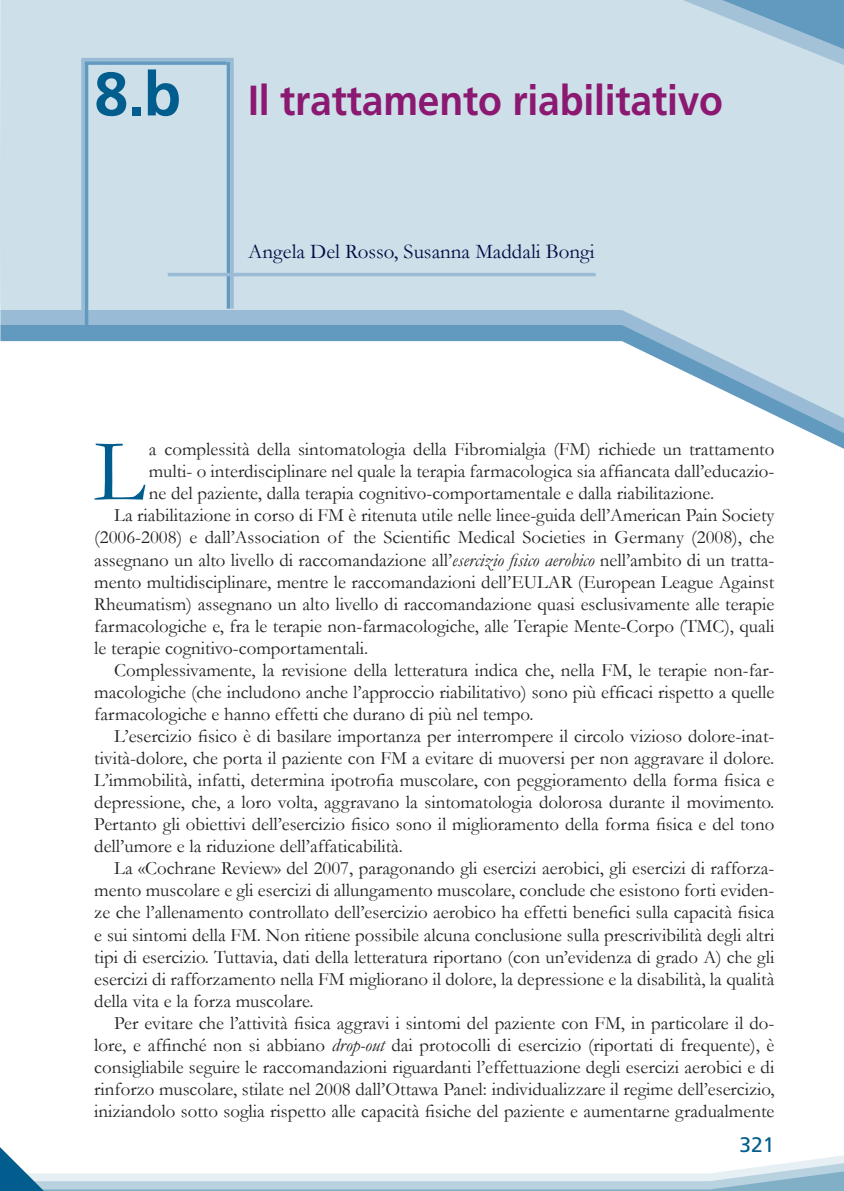
<style>
.page{position:relative;width:844px;height:1191px;background:#fff}
.page>*{position:absolute;margin:0;border:0;box-sizing:border-box;transform-origin:0 0}
.Testo_libro_def{font:89.6px "Garamond";color:#005d8d}
._00_Titolo_Capitolo{font:700 42px "Frutiger LT Std";letter-spacing:-.005em;color:#8b1971;scale:.93 1}
.Autori{font:21px "Garamond";color:#020a44}
.t1{font:21px "Frutiger LT Std";color:#005d8d}
.Testo_libro_def-2{font:18.9px/22.1px "Garamond";color:#231f20;text-align:justify}
.s1{font-size:61.25px;color:#005d8d}
.s2{font-style:italic}
</style>
<div class="page">
<div style="left:0;top:0;width:843px;height:310px;background:#cddfe8"></div>
<div style="left:483px;top:110px;width:360px;height:16px;background:#cddfe8"></div>
<svg style="left:483px;top:0;width:360px;height:110px"></svg>
<svg style="left:0;top:310px;width:843px;height:15px;fill:#99bbd5"></svg>
<svg style="left:0;top:325px;width:843px;height:124px"></svg>
<svg style="left:103px;top:1155px;width:740px;height:36px"></svg>
<svg style="left:81px;top:61px;width:4px;height:259px"></svg>
<hr style="left:85px;top:62px;width:3px;height:275px;background:#619abe">
<hr style="left:81px;top:58px;width:150px;height:3px;background:#99bbd5">
<svg style="left:85px;top:61px;width:142px;height:4px"></svg>
<hr style="left:227px;top:62px;width:3px;height:247px;background:#619abe">
<svg style="left:230px;top:58px;width:4px;height:251px"></svg>
<svg style="left:0;top:1147px;width:103px;height:44px"></svg>
<hr style="left:168px;top:273px;width:427px;height:3px;background:#99bbd5">
<p class="_00_Titolo_Capitolo" style="left:94px;top:76px;width:677px"><span class="s1">8.b</span> Il trattamento riabilitativo</p>
<p class="Autori" style="left:248px;top:239px;width:347px">Angela Del Rosso, Susanna Maddali Bongi</p>
<p class="Testo_libro_def" style="left:94px;top:417px;width:53px">L</p>
<p class="Testo_libro_def-2" style="left:149px;top:438px;width:627px">a complessità della sintomatologia della Fibromialgia (FM) richiede un trattamento multi- o interdisciplinare nel quale la terapia farmacologica sia affiancata dall’educazio&shy;ne del paziente, dalla terapia cognitivo-comportamentale e dalla riabilitazione.</p>
<p class="Testo_libro_def-2" style="left:94px;top:504px;width:681px;text-indent:20px">La riabilitazione in corso di FM è ritenuta utile nelle linee-guida dell’American Pain Society (2006-2008) e dall’Association of the Scientific Medical Societies in Germany (2008), che assegnano un alto livello di raccomandazione all’<span class="s2">esercizio fisico aerobico</span> nell’ambito di un tratta&shy;mento multidisciplinare, mentre le raccomandazioni dell’EULAR (European League Against Rheumatism) assegnano un alto livello di raccomandazione quasi esclusivamente alle terapie farmacologiche e, fra le terapie non-farmacologiche, alle Terapie Mente-Corpo (TMC), quali le terapie cognitivo-comportamentali.</p>
<p class="Testo_libro_def-2" style="left:94px;top:658px;width:681px;text-indent:20px">Complessivamente, la revisione della letteratura indica che, nella FM, le terapie non-far&shy;macologiche (che includono anche l’approccio riabilitativo) sono più efficaci rispetto a quelle farmacologiche e hanno effetti che durano di più nel tempo.</p>
<p class="Testo_libro_def-2" style="left:94px;top:725px;width:681px;text-indent:20px">L’esercizio fisico è di basilare importanza per interrompere il circolo vizioso dolore-inat&shy;tività-dolore, che porta il paziente con FM a evitare di muoversi per non aggravare il dolore.<br>L’immobilità, infatti, determina ipotrofia muscolare, con peggioramento della forma fisica e depressione, che, a loro volta, aggravano la sintomatologia dolorosa durante il movimento.<br>Pertanto gli obiettivi dell’esercizio fisico sono il miglioramento della forma fisica e del tono dell’umore e la riduzione dell’affaticabilità.</p>
<p class="Testo_libro_def-2" style="left:94px;top:857px;width:681px;text-indent:20px">La «Cochrane Review» del 2007, paragonando gli esercizi aerobici, gli esercizi di rafforza&shy;mento muscolare e gli esercizi di allungamento muscolare, conclude che esistono forti eviden&shy;ze che l’allenamento controllato dell’esercizio aerobico ha effetti benefici sulla capacità fisica e sui sintomi della FM. Non ritiene possibile alcuna conclusione sulla prescrivibilità degli altri tipi di esercizio. Tuttavia, dati della letteratura riportano (con un’evidenza di grado A) che gli esercizi di rafforzamento nella FM migliorano il dolore, la depressione e la disabilità, la qualità della vita e la forza muscolare.</p>
<p class="Testo_libro_def-2" style="left:94px;top:1011px;width:681px;text-indent:20px">Per evitare che l’attività fisica aggravi i sintomi del paziente con FM, in particolare il do&shy;lore, e affinché non si abbiano <span class="s2">drop-out</span> dai protocolli di esercizio (riportati di frequente), è consigliabile seguire le raccomandazioni riguardanti l’effettuazione degli esercizi aerobici e di rinforzo muscolare, stilate nel 2008 dall’Ottawa Panel: individualizzare il regime dell’esercizio, iniziandolo sotto soglia rispetto alle capacità fisiche del paziente e aumentarne gradualmente</p>
<p class="t1" style="left:739px;top:1132px;width:37px">321</p>
</div>
